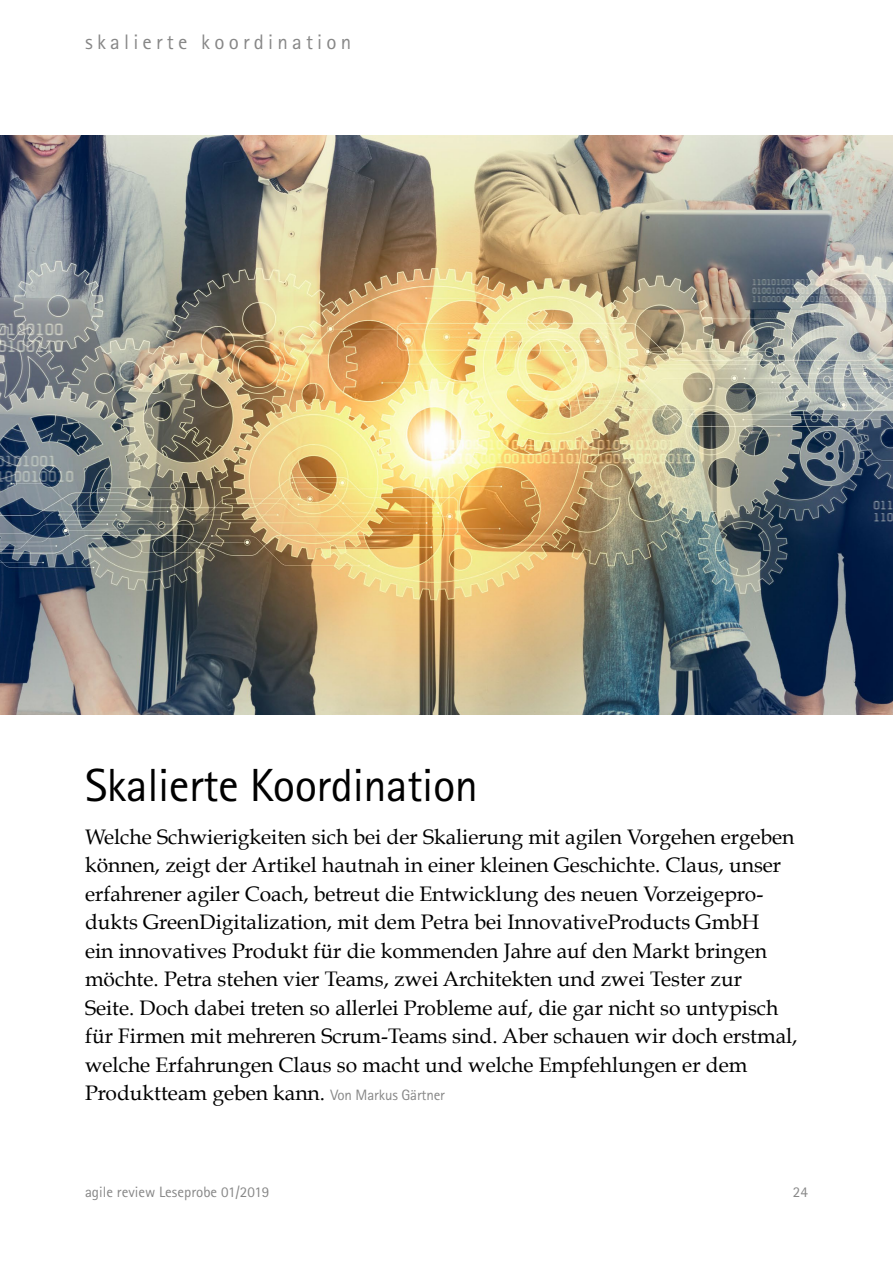
<style>
.page{position:relative;width:893px;height:1263px;background:#fff}
.page>*{position:absolute;margin:0;border:0;box-sizing:border-box;transform-origin:0 0}
.t1{font:46.5px "Rotis Sans Serif Pro";letter-spacing:-.01em;color:#000}
.t2{font:21px/28.5px "Book Antiqua";color:#000}
.t3{font:21px "Rotis Sans Serif Pro";letter-spacing:.2em;color:#878787}
.t4{font:15px "Rotis Sans Serif Pro";color:#878787}
.s1{font-family:"Rotis Sans Serif Pro";font-size:15px;color:#878787}
</style>
<div class="page">
<img style="left:0;top:135px;width:893px;height:580px">
<p class="t3" style="left:85px;top:29px;width:268px">skalierte koordination</p>
<p class="t1" style="left:85px;top:757px;width:395px">Skalierte Koordination</p>
<p class="t2" style="left:85px;top:822px;width:714px">Welche Schwierigkeiten sich bei der Skalierung mit agilen Vorgehen ergeben können, zeigt der Artikel hautnah in einer kleinen Geschichte. Claus, unser erfahrener agiler Coach, betreut die Entwicklung des neuen Vorzeigepro&shy;dukts GreenDigitalization, mit dem Petra bei InnovativeProducts GmbH<br>ein innovatives Produkt für die kommenden Jahre auf den Markt bringen möchte. Petra stehen vier Teams, zwei Architekten und zwei Tester zur<br>Seite. Doch dabei treten so allerlei Probleme auf, die gar nicht so untypisch für Firmen mit mehreren Scrum-Teams sind. Aber schauen wir doch erstmal, welche Erfahrungen Claus so macht und welche Empfehlungen er dem Produktteam geben kann. <span class="s1">Von Markus Gärtner</span></p>
<p class="t4" style="left:85px;top:1183px;width:186px">agile review Leseprobe 01/2019</p>
<p class="t4" style="left:793px;top:1183px;width:16px">24</p>
</div>
